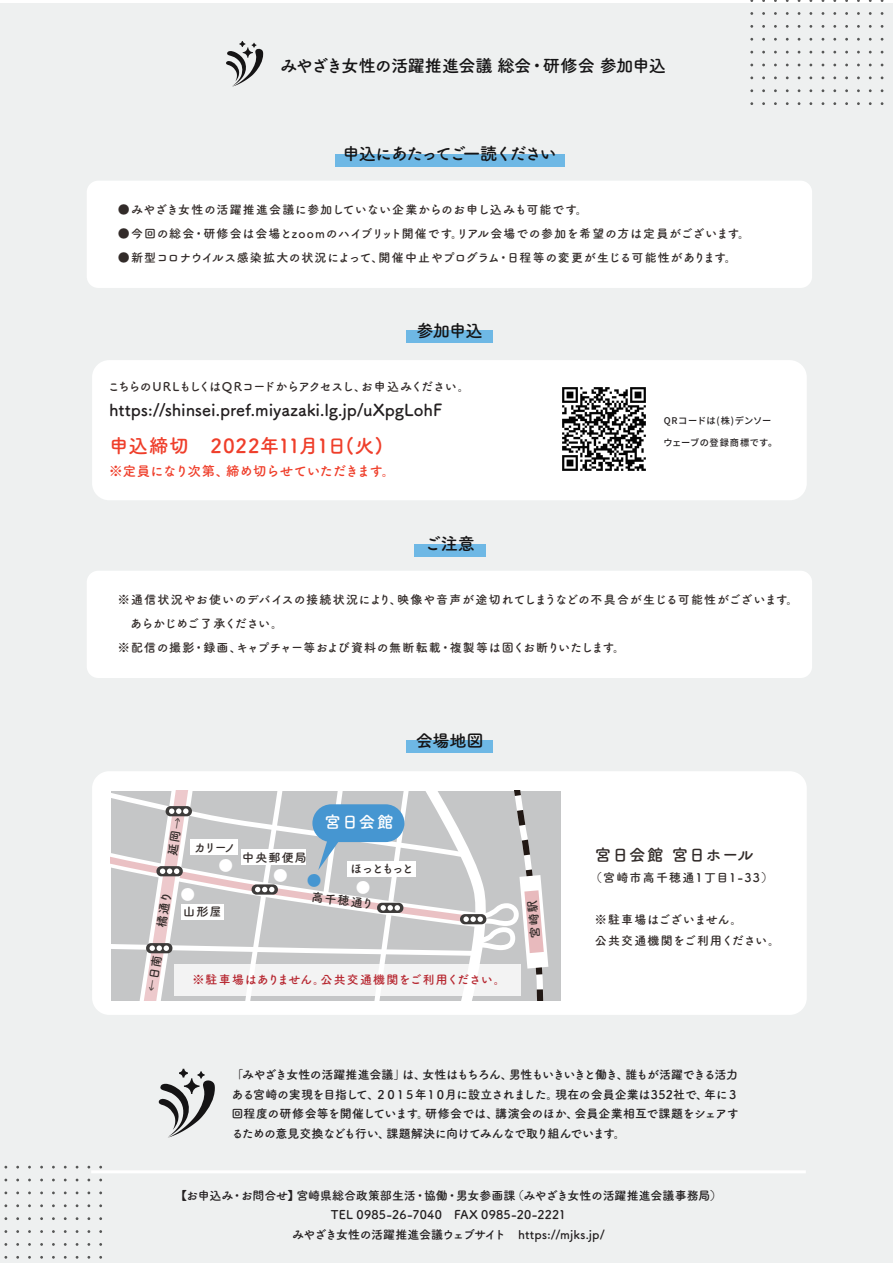
<style>
.page{position:relative;width:893px;height:1263px;background:#fff}
.page>*{position:absolute;margin:0;border:0;box-sizing:border-box;transform-origin:0 0}
.t1{font:700 19.5px "Tsuku A Rd Gothic";color:#ef3e2a}
.t2{font:700 17.25px "Tsuku A Rd Gothic";letter-spacing:-.04em;color:#151415}
.t3{font:700 17.25px "Tsuku B Rd Gothic";letter-spacing:-.13em;color:#151415}
.t4{font:700 17.25px "Tsuku B Rd Gothic";letter-spacing:-.065em;color:#151415}
.t5{font:700 16.5px "Tsuku A Rd Gothic";letter-spacing:-.005em;color:#231f20}
.t6{font:700 16.5px "Tsuku A Rd Gothic";letter-spacing:.04em;color:#322b29}
.t7{font:700 16.5px "Tsuku A Rd Gothic";color:#fff}
.t8{font:14.7px "Hira Kaku Pro N W3";color:#fff}
.t9{font:700 13.5px "Tsuku A Rd Gothic";letter-spacing:-.025em;color:#ef3e2a}
.t10{font:700 12px/24px "Tsuku A Rd Gothic";letter-spacing:.04em;color:#322b29}
.t11{font:700 12px/19.5px "Tsuku A Rd Gothic";letter-spacing:-.01em;color:#231f20;text-align:center}
.t12{font:700 12px "Tsuku A Rd Gothic";letter-spacing:-.04em;color:#322b29}
.t13{font:700 12px "Tsuku A Rd Gothic";letter-spacing:.01em;color:#b72831}
.t14{font:700 12px "Tsuku A Rd Gothic";letter-spacing:.1em;color:#322b29}
.t15{font:500 9.15px "Noto Sans JP";letter-spacing:.015em;color:#231f20}
.t16{font:500 9.15px "Noto Sans JP";letter-spacing:.045em;color:#231f20}
.s1{color:#4696d1}
</style>
<div class="page">
<div style="left:1px;top:4px;width:892px;height:1259px;background:#eef0f0"></div>
<svg style="left:226px;top:41px;width:37px;height:46px"></svg>
<div style="left:87px;top:181px;width:725px;height:107px;background:#fff;border-radius:12px"></div>
<div style="left:335px;top:154px;width:230px;height:13px;background:#6eb8e5"></div>
<div style="left:87px;top:571px;width:725px;height:107px;background:#fff;border-radius:12px"></div>
<div style="left:414px;top:544px;width:71px;height:13px;background:#6eb8e5"></div>
<div style="left:92px;top:360px;width:715px;height:140px;background:#fff;border-radius:17px"></div>
<div style="left:406px;top:331px;width:87px;height:12px;background:#6eb8e5"></div>
<svg style="left:158px;top:1069px;width:57px;height:69px"></svg>
<hr style="left:91px;top:1170px;width:715px;height:3px;background:#fff">
<div style="left:92px;top:771px;width:715px;height:244px;background:#fff;border-radius:17px"></div>
<div style="left:406px;top:740px;width:87px;height:13px;background:#6eb8e5"></div>
<div style="left:111px;top:791px;width:450px;height:209px;background:#c5c6c7"></div>
<img style="left:562px;top:387px;width:84px;height:84px">
<svg style="left:111px;top:791px;width:438px;height:209px"></svg>
<h2 class="t2" style="left:280px;top:52px;width:388px">みやざき女性の活躍推進会議 総会・研修会 参加申込</h2>
<h2 class="t3" style="left:342px;top:140px;width:216px">申込にあたってご一読ください</h2>
<p class="t10" style="left:118px;top:197px;width:472px">●みやざき女性の活躍推進会議に参加していない企業からのお申し込みも可能です。</p>
<p class="t10" style="left:118px;top:221px;width:634px">●今回の総会・研修会は会場とzoomのハイブリット開催です。リアル会場での参加を希望の方は定員がございます。</p>
<p class="t10" style="left:118px;top:245px;width:620px">●新型コロナウイルス感染拡大の状況によって、開催中止やプログラム・日程等の変更が生じる可能性があります。</p>
<h2 class="t4" style="left:416px;top:317px;width:68px">参加申込</h2>
<p class="t12" style="left:108px;top:377px;width:364px">こちらのURLもしくはQRコードからアクセスし、お申込みください。</p>
<h3 class="t5" style="left:109px;top:397px;width:335px">https://shinsei.pref.miyazaki.lg.jp/uXpgLohF</h3>
<h1 class="t1" style="left:109px;top:430px;width:275px">申込締切　2022年11月1日(火)</h1>
<p class="t9" style="left:109px;top:461px;width:288px">※定員になり次第、締め切らせていただきます。</p>
<h2 class="t4" style="left:424px;top:530px;width:53px">ご注意</h2>
<p class="t15" style="left:664px;top:416px;width:109px">QRコードは(株)デンソー</p>
<p class="t16" style="left:663px;top:437px;width:115px">ウェーブの登録商標です。</p>
<p class="t10" style="left:118px;top:587px;width:682px">※通信状況やお使いのデバイスの接続状況により、映像や音声が途切れてしまうなどの不具合が生じる可能性がございます。　あらかじめご了承ください。<br>※配信の撮影・録画、キャプチャー等および資料の無断転載・複製等は固くお断りいたします。</p>
<h2 class="t4" style="left:416px;top:727px;width:69px">会場地図</h2>
<p class="t10" style="left:194px;top:834px;width:44px">カリーノ</p>
<p class="t8" style="left:218px;top:852px;width:16px">●</p>
<p class="t8" style="left:181px;top:881px;width:16px">●</p>
<p class="t10" style="left:183px;top:899px;width:40px">山形屋</p>
<h3 class="t7" style="left:325px;top:809px;width:70px">宮日会館</h3>
<p class="t10" style="left:242px;top:844px;width:66px">中央郵便局</p>
<p class="t10" style="left:350px;top:856px;width:65px">ほっともっと</p>
<p class="t8" style="left:273px;top:862px;width:50px">● <span class="s1">●</span></p>
<p class="t8" style="left:356px;top:874px;width:16px">●</p>
<p class="t10" style="left:313px;top:884px;width:64px;rotate:7deg">高千穂通り</p>
<p class="t13" style="left:192px;top:971px;width:315px">※駐車場はありません。公共交通機関をご利用ください。</p>
<h3 class="t6" style="left:595px;top:842px;width:160px">宮日会館 宮日ホール</h3>
<p class="t14" style="left:590px;top:868px;width:185px">（宮崎市高千穂通1丁目1-33）</p>
<p class="t10" style="left:595px;top:908px;width:187px;line-height:21px">※駐車場はございません。<br>公共交通機関をご利用ください。</p>
<p class="t11" style="left:231px;top:1064px;width:509px;text-align:justify">「みやざき女性の活躍推進会議」は、女性はもちろん、男性もいきいきと働き、誰もが活躍できる活力ある宮崎の実現を目指して、２０１５年１０月に設立されました。現在の会員企業は352社で、年に３回程度の研修会等を開催しています。研修会では、講演会のほか、会員企業相互で課題をシェアするための意見交換なども行い、課題解決に向けてみんなで取り組んでいます。</p>
<p class="t11" style="left:175px;top:1184px;width:548px">【お申込み・お問合せ】宮崎県総合政策部生活・協働・男女参画課（みやざき女性の活躍推進会議事務局）<br>TEL 0985-26-7040　FAX 0985-20-2221<br>みやざき女性の活躍推進会議ウェブサイト　https://mjks.jp/</p>
</div>
